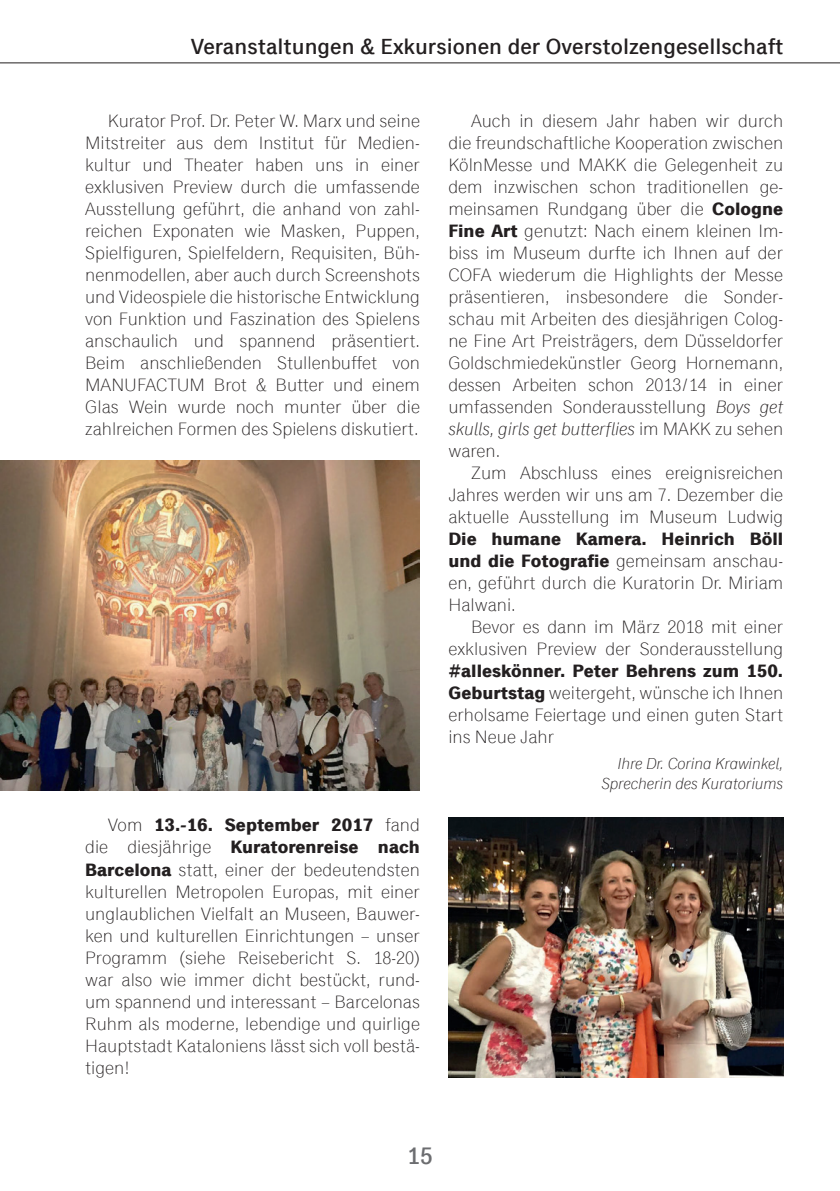
<style>
.page{position:relative;width:840px;height:1191px;background:#fff}
.page>*{position:absolute;margin:0;border:0;box-sizing:border-box;transform-origin:0 0}
.t1{font:500 24px "Classic Grotesque Pro";color:#6c6d70}
.Headline_Linie{font:500 22px "Classic Grotesque Pro";color:#231f20}
.Fließtext{font:300 18px/22px "Classic Grotesque Pro";color:#231f20;text-align:justify}
.Autor{font:italic 300 16px/20px "Classic Grotesque Pro";color:#231f20;text-align:right}
.s1{font-weight:700}
.s2{font-style:italic}
</style>
<div class="page">
<hr style="left:0;top:62px;width:839px;height:1px;background:#231f20">
<img style="left:448px;top:817px;width:334px;height:260px">
<img style="left:0;top:460px;width:420px;height:330px">
<p class="Headline_Linie" style="left:191px;top:33px;width:593px">Veranstaltungen &amp; Exkursionen der Overstolzengesellschaft</p>
<p class="Fließtext" style="left:85px;top:110px;width:336px;text-indent:23px">Kurator Prof. Dr. Peter W. Marx und seine Mitstreiter aus dem Institut für Medien&shy;kultur und Theater haben uns in einer exklusiven Preview durch die umfassende Ausstellung geführt, die anhand von zahl&shy;reichen Exponaten wie Masken, Puppen, Spielfiguren, Spielfeldern, Requisiten, Büh&shy;nenmodellen, aber auch durch Screenshots und Videospiele die historische Entwicklung von Funktion und Faszination des Spielens anschaulich und spannend präsentiert.<br>Beim anschließenden Stullenbuffet von MANUFACTUM Brot &amp; Butter und einem Glas Wein wurde noch munter über die zahlreichen Formen des Spielens diskutiert.</p>
<p class="Fließtext" style="left:85px;top:814px;width:336px;text-indent:23px">Vom <span class="s1">13.-16. September 2017</span> fand die diesjährige <span class="s1">Kuratorenreise nach Barcelona</span> statt, einer der bedeutendsten kulturellen Metropolen Europas, mit einer unglaublichen Vielfalt an Museen, Bauwer&shy;ken und kulturellen Einrichtungen – unser Programm (siehe Reisebericht S. 18-20) war also wie immer dicht bestückt, rund&shy;um spannend und interessant – Barcelonas Ruhm als moderne, lebendige und quirlige Hauptstadt Kataloniens lässt sich voll bestä&shy;tigen!</p>
<p class="Fließtext" style="left:448px;top:110px;width:336px;text-indent:23px">Auch in diesem Jahr haben wir durch die freundschaftliche Kooperation zwischen KölnMesse und MAKK die Gelegenheit zu dem inzwischen schon traditionellen ge&shy;meinsamen Rundgang über die <span class="s1">Cologne Fine Art</span> genutzt: Nach einem kleinen Im&shy;biss im Museum durfte ich Ihnen auf der COFA wiederum die Highlights der Messe präsentieren, insbesondere die Sonder&shy;schau mit Arbeiten des diesjährigen Colog&shy;ne Fine Art Preisträgers, dem Düsseldorfer Goldschmiedekünstler Georg Hornemann, dessen Arbeiten schon 2013/14 in einer umfassenden Sonderausstellung <span class="s2">Boys get skulls, girls get butterflies</span> im MAKK zu sehen waren.</p>
<p class="Fließtext" style="left:448px;top:462px;width:336px;text-indent:23px">Zum Abschluss eines ereignisreichen Jahres werden wir uns am 7. Dezember die aktuelle Ausstellung im Museum Ludwig <span class="s1">Die humane Kamera. Heinrich Böll und die Fotografie</span> gemeinsam anschau&shy;en, geführt durch die Kuratorin Dr. Miriam Halwani.</p>
<p class="Fließtext" style="left:448px;top:616px;width:336px;text-indent:23px">Bevor es dann im März 2018 mit einer exklusiven Preview der Sonderausstellung <span class="s1">#alleskönner. Peter Behrens zum 150.<br>Geburtstag</span> weitergeht, wünsche ich Ihnen erholsame Feiertage und einen guten Start ins Neue Jahr</p>
<p class="Autor" style="left:601px;top:753px;width:183px">Ihre Dr. Corina Krawinkel,<br>Sprecherin des Kuratoriums</p>
<h1 class="t1" style="left:406px;top:1142px;width:28px">15</h1>
</div>
